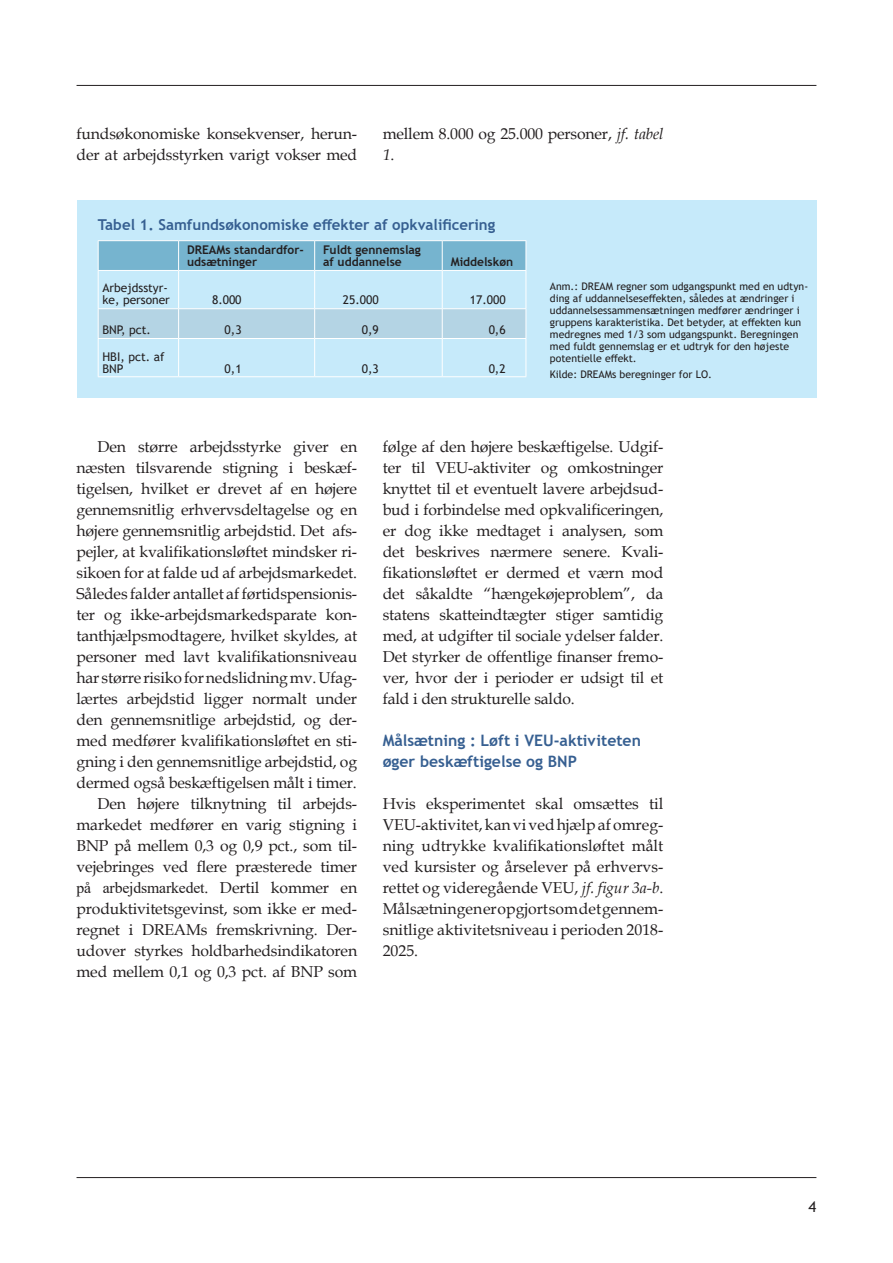
<style>
.page{position:relative;width:893px;height:1263px;background:#fff}
.page>*{position:absolute;margin:0;border:0;box-sizing:border-box;transform-origin:0 0}
.Afsnitsformat_1{font:15.75px/21px "Book Antiqua";letter-spacing:-.01em;color:#231f20;text-align:justify}
.Body_Text{font:15.75px/21px "Book Antiqua";color:#231f20;text-align:justify}
.Heading_3{font:700 15.75px/21px "Trebuchet MS";color:#365f91}
.Boksnr_og_bredtabeln{font:700 15px "Trebuchet MS";color:#365f91}
.t1{font:15px "Trebuchet MS";color:#231f20}
.Tabeltekst{font:12px/12px "Trebuchet MS";color:#231f20}
.Tabeltekst-2{font:700 12px/12px "Trebuchet MS";color:#231f20}
.Body_Text-2{font:10.5px/12px "Trebuchet MS";color:#231f20}
.s1{font-style:italic}
.s2{font-family:"Times New Roman"}
</style>
<div class="page">
<hr style="left:77px;top:85px;width:739px;height:1px;background:#231f20">
<hr style="left:77px;top:1177px;width:739px;height:1px;background:#231f20">
<div style="left:77px;top:200px;width:739px;height:198px;background:#c6eafa"></div>
<hr style="left:98px;top:240px;width:81px;height:1px;background:#fff">
<hr style="left:179px;top:240px;width:136px;height:1px;background:#fff">
<hr style="left:315px;top:240px;width:127px;height:1px;background:#fff">
<hr style="left:442px;top:240px;width:84px;height:1px;background:#fff">
<div style="left:98px;top:241px;width:429px;height:29px;background:#76b4cf"></div>
<hr style="left:98px;top:270px;width:81px;height:1px;background:#fff">
<hr style="left:98px;top:271px;width:1px;height:37px;background:#fff">
<hr style="left:179px;top:270px;width:136px;height:1px;background:#fff">
<hr style="left:178px;top:271px;width:1px;height:37px;background:#fff">
<hr style="left:315px;top:270px;width:127px;height:1px;background:#fff">
<hr style="left:314px;top:271px;width:1px;height:37px;background:#fff">
<hr style="left:442px;top:270px;width:84px;height:1px;background:#fff">
<hr style="left:442px;top:271px;width:1px;height:37px;background:#fff">
<hr style="left:526px;top:271px;width:1px;height:37px;background:#fff">
<hr style="left:98px;top:308px;width:81px;height:1px;background:#fff">
<hr style="left:179px;top:308px;width:136px;height:1px;background:#fff">
<hr style="left:315px;top:308px;width:127px;height:1px;background:#fff">
<hr style="left:442px;top:308px;width:84px;height:1px;background:#fff">
<div style="left:98px;top:309px;width:429px;height:29px;background:#b4d4e4"></div>
<hr style="left:98px;top:338px;width:81px;height:1px;background:#fff">
<hr style="left:98px;top:339px;width:1px;height:37px;background:#fff">
<hr style="left:179px;top:338px;width:136px;height:1px;background:#fff">
<hr style="left:178px;top:339px;width:1px;height:37px;background:#fff">
<hr style="left:315px;top:338px;width:127px;height:1px;background:#fff">
<hr style="left:314px;top:339px;width:1px;height:37px;background:#fff">
<hr style="left:442px;top:338px;width:84px;height:1px;background:#fff">
<hr style="left:442px;top:339px;width:1px;height:37px;background:#fff">
<hr style="left:526px;top:339px;width:1px;height:37px;background:#fff">
<hr style="left:98px;top:376px;width:81px;height:1px;background:#fff">
<hr style="left:179px;top:376px;width:136px;height:1px;background:#fff">
<hr style="left:315px;top:376px;width:127px;height:1px;background:#fff">
<hr style="left:442px;top:376px;width:84px;height:1px;background:#fff">
<p class="Afsnitsformat_1" style="left:77px;top:123px;width:282px">fundsøkonomiske konsekvenser, herun&shy;der at arbejdsstyrken varigt vokser med</p>
<p class="Afsnitsformat_1" style="left:383px;top:123px;width:282px">mellem 8.000 og 25.000 personer, <span class="s1">jf. tabel<br>1</span>.</p>
<p class="Boksnr_og_bredtabeln" style="left:98px;top:215px;width:399px">Tabel 1. Samfundsøkonomiske effekter af opkvalificering</p>
<p class="Tabeltekst-2" style="left:187px;top:244px;width:118px">DREAMs standardfor&shy;udsætninger</p>
<p class="Tabeltekst-2" style="left:323px;top:244px;width:99px">Fuldt gennemslag af uddannelse</p>
<p class="Tabeltekst-2" style="left:451px;top:256px;width:64px">Middelskøn</p>
<p class="Tabeltekst" style="left:102px;top:282px;width:69px">Arbejdsstyr&shy;ke, personer</p>
<p class="Tabeltekst" style="left:212px;top:294px;width:31px">8.000</p>
<p class="Tabeltekst" style="left:343px;top:294px;width:37px">25.000</p>
<p class="Tabeltekst" style="left:470px;top:294px;width:37px">17.000</p>
<p class="Tabeltekst" style="left:102px;top:324px;width:50px">BNP, pct.</p>
<p class="Tabeltekst" style="left:225px;top:324px;width:18px">0,3</p>
<p class="Tabeltekst" style="left:362px;top:324px;width:18px">0,9</p>
<p class="Tabeltekst" style="left:489px;top:324px;width:18px">0,6</p>
<p class="Tabeltekst" style="left:102px;top:350px;width:64px">HBI, pct. af<br>BNP</p>
<p class="Tabeltekst" style="left:225px;top:362px;width:18px">0,1</p>
<p class="Tabeltekst" style="left:362px;top:362px;width:18px">0,3</p>
<p class="Tabeltekst" style="left:489px;top:362px;width:18px">0,2</p>
<p class="Body_Text-2" style="left:550px;top:280px;width:260px">Anm.: DREAM regner som udgangspunkt med en udtyn&shy;ding af uddannelseseffekten, således at ændringer i uddannelsessammensætningen medfører ændringer i gruppens karakteristika. Det betyder, at effekten kun medregnes med 1/3 som udgangspunkt. Beregningen med fuldt gennemslag er et udtryk for den højeste potentielle effekt.</p>
<p class="Body_Text-2" style="left:550px;top:368px;width:163px">Kilde: DREAMs beregninger for LO.</p>
<p class="Afsnitsformat_1" style="left:77px;top:435px;width:282px;text-indent:21px">Den større arbejdsstyrke giver en næsten tilsvarende stigning i beskæf&shy;tigelsen, hvilket er drevet af en højere gennemsnitlig erhvervsdeltagelse og en højere gennemsnitlig arbejdstid. Det afs&shy;pejler, at kvalifikationsløftet mindsker ri&shy;sikoen for at falde ud af arbejdsmarkedet.<br>Således falder antallet af førtidspensionis&shy;ter og ikke-arbejdsmarkedsparate kon&shy;tanthjælpsmodtagere, hvilket skyldes, at personer med lavt kvalifikationsniveau har større risiko for nedslidning mv. Ufag&shy;lærtes arbejdstid ligger normalt under den gennemsnitlige arbejdstid, og der&shy;med medfører kvalifikationsløftet en sti&shy;gning i den gennemsnitlige arbejdstid, og dermed også beskæftigelsen målt i timer.</p>
<p class="Afsnitsformat_1" style="left:77px;top:792px;width:282px;text-indent:21px">Den højere tilknytning til arbejds&shy;markedet medfører en varig stigning i BNP på mellem 0,3 og 0,9 pct., som til&shy;vejebringes ved flere præsterede timer <span class="s2">på arbejdsmarkedet</span>. Dertil kommer en produktivitetsgevinst, som ikke er med&shy;regnet i DREAMs fremskrivning. Der&shy;udover styrkes holdbarhedsindikatoren med mellem 0,1 og 0,3 pct. af BNP som</p>
<p class="Afsnitsformat_1" style="left:383px;top:435px;width:282px">følge af den højere beskæftigelse. Udgif&shy;ter til VEU-aktiviter og omkostninger knyttet til et eventuelt lavere arbejdsud&shy;bud i forbindelse med opkvalificeringen, er dog ikke medtaget i analysen, som det beskrives nærmere senere. Kvali&shy;fikationsløftet er dermed et værn mod det såkaldte “hængekøjeproblem”, da statens skatteindtægter stiger samtidig med, at udgifter til sociale ydelser falder.<br>Det styrker de offentlige finanser fremo&shy;ver, hvor der i perioder er udsigt til et fald i den strukturelle saldo.</p>
<p class="Heading_3" style="left:383px;top:729px;width:260px">Målsætning : Løft i VEU-aktiviteten øger beskæftigelse og BNP</p>
<p class="Body_Text" style="left:383px;top:792px;width:282px">Hvis eksperimentet skal omsættes til VEU-aktivitet, kan vi ved hjælp af omreg&shy;ning udtrykke kvalifikationsløftet målt ved kursister og årselever på erhvervs&shy;rettet og videregående VEU, <span class="s1">jf. figur 3a-b</span>.<br>Målsætningen er opgjort som det gennem&shy;snitlige aktivitetsniveau i perioden 2018- 2025.</p>
<p class="t1" style="left:809px;top:1197px;width:9px">4</p>
</div>
